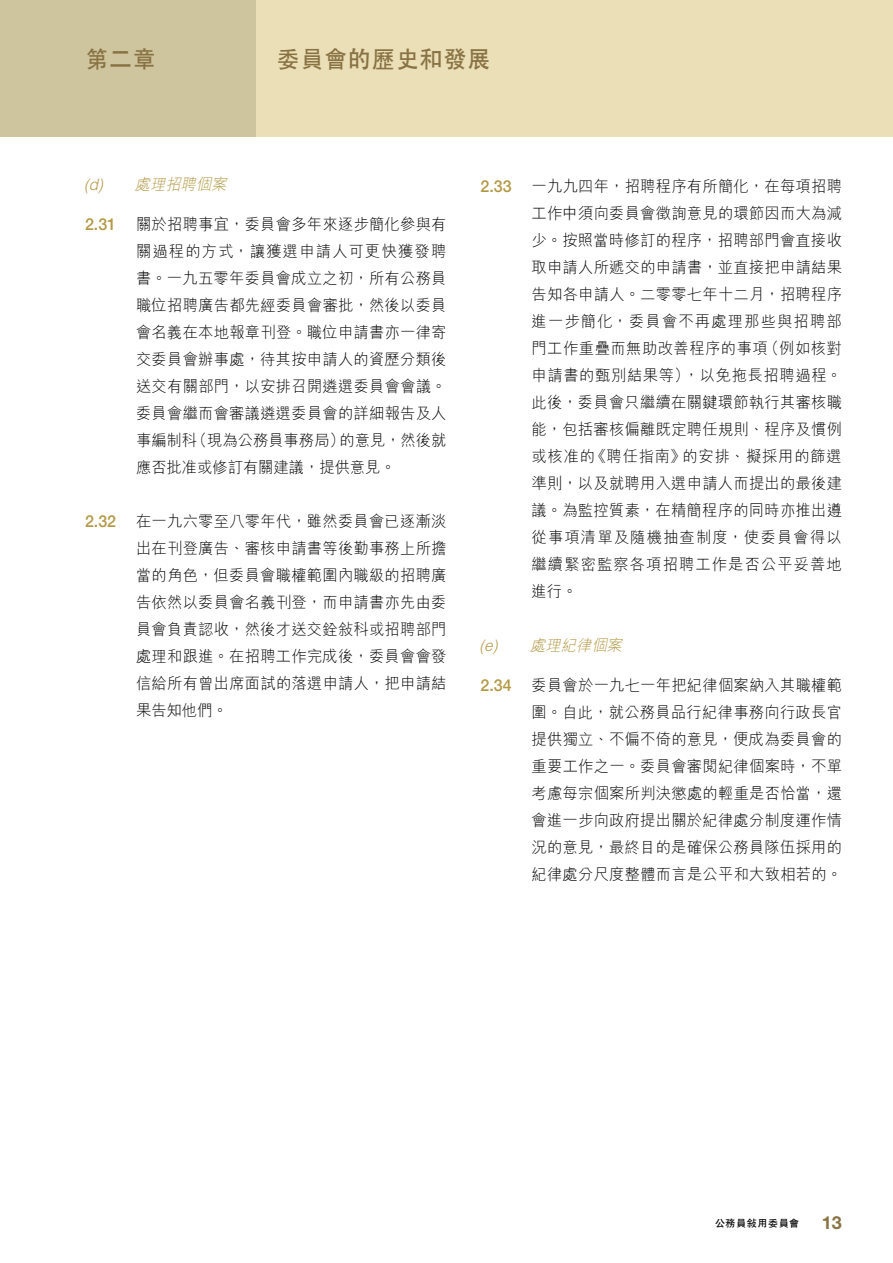
<style>
.page{position:relative;width:893px;height:1263px;background:#fff}
.page>*{position:absolute;margin:0;border:0;box-sizing:border-box;transform-origin:0 0}
.t1{font:700 24px "C Hei 2 HK";letter-spacing:.025em;color:#897344}
.t2{font:700 18px "Helvetica Neue";color:#897344}
.t3{font:500 16.5px "Helvetica Neue";color:#b39946}
.t4{font:300 15.75px/27px "M Hei HK";letter-spacing:.02em;color:#000;text-align:justify}
.t5{font:italic 300 15.75px "M Hei HK";color:#b39946}
.t6{font:700 10.2px "C Hei 2 HK";letter-spacing:.01em;color:#000}
</style>
<div class="page">
<div style="left:0;top:0;width:893px;height:136px;background:#ebdfb8"></div>
<div style="left:0;top:0;width:255px;height:136px;background:#cec49d"></div>
<h1 class="t1" style="left:85px;top:42px;width:73px">第二章</h1>
<h1 class="t1" style="left:276px;top:42px;width:216px">委員會的歷史和發展</h1>
<p class="t5" style="left:84px;top:173px;width:149px">(d) 處理招聘個案</p>
<p class="t3" style="left:85px;top:214px;width:33px">2.31</p>
<p class="t4" style="left:136px;top:210px;width:312px">關於招聘事宜，委員會多年來逐步簡化參與有關過程的方式，讓獲選申請人可更快獲發聘書。一九五零年委員會成立之初，所有公務員職位招聘廣告都先經委員會審批，然後以委員會名義在本地報章刊登。職位申請書亦一律寄交委員會辦事處，待其按申請人的資歷分類後送交有關部門，以安排召開遴選委員會會議。委員會繼而會審議遴選委員會的詳細報告及人事編制科（現為公務員事務局）的意見，然後就應否批准或修訂有關建議，提供意見。</p>
<p class="t3" style="left:85px;top:511px;width:33px">2.32</p>
<p class="t4" style="left:136px;top:507px;width:312px">在一九六零至八零年代，雖然委員會已逐漸淡出在刊登廣告、審核申請書等後勤事務上所擔當的角色，但委員會職權範圍內職級的招聘廣告依然以委員會名義刊登，而申請書亦先由委員會負責認收，然後才送交銓敍科或招聘部門處理和跟進。在招聘工作完成後，委員會會發信給所有曾出席面試的落選申請人，把申請結果告知他們。</p>
<p class="t3" style="left:480px;top:176px;width:33px">2.33</p>
<p class="t4" style="left:531px;top:172px;width:312px">一九九四年，招聘程序有所簡化，在每項招聘工作中須向委員會徵詢意見的環節因而大為減少。按照當時修訂的程序，招聘部門會直接收取申請人所遞交的申請書，並直接把申請結果告知各申請人。二零零七年十二月，招聘程序進一步簡化，委員會不再處理那些與招聘部門工作重疊而無助改善程序的事項（例如核對申請書的甄別結果等），以免拖長招聘過程。此後，委員會只繼續在關鍵環節執行其審核職能，包括審核偏離既定聘任規則、程序及慣例或核准的《聘任指南》的安排、擬採用的篩選準則，以及就聘用入選申請人而提出的最後建議。為監控質素，在精簡程序的同時亦推出遵從事項清單及隨機抽查制度，使委員會得以繼續緊密監察各項招聘工作是否公平妥善地進行。</p>
<p class="t5" style="left:479px;top:634px;width:149px">(e) 處理紀律個案</p>
<p class="t3" style="left:480px;top:675px;width:33px">2.34</p>
<p class="t4" style="left:531px;top:671px;width:312px">委員會於一九七一年把紀律個案納入其職權範圍。自此，就公務員品行紀律事務向行政長官提供獨立、不偏不倚的意見，便成為委員會的重要工作之一。委員會審閱紀律個案時，不單考慮每宗個案所判決懲處的輕重是否恰當，還會進一步向政府提出關於紀律處分制度運作情況的意見，最終目的是確保公務員隊伍採用的紀律處分尺度整體而言是公平和大致相若的。</p>
<p class="t6" style="left:715px;top:1215px;width:86px">公務員敍用委員會</p>
<p class="t2" style="left:822px;top:1211px;width:22px">13</p>
</div>
